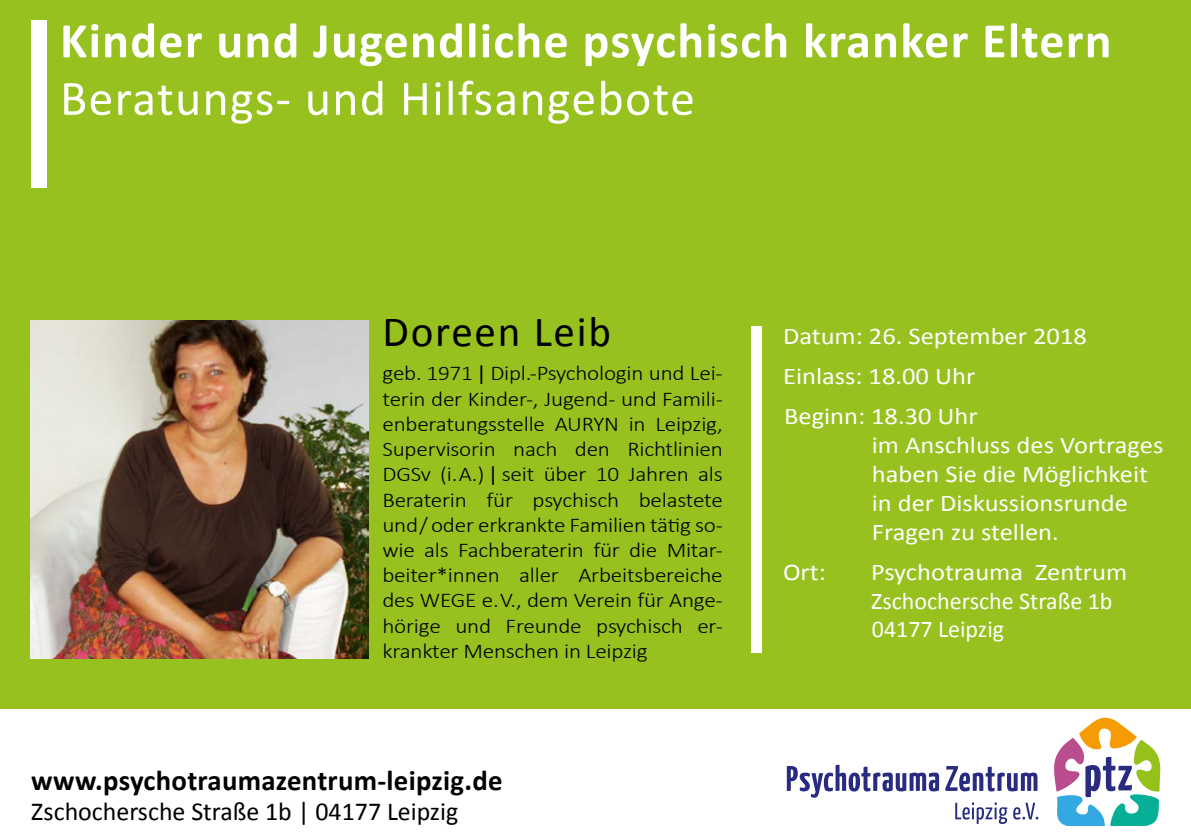
<style>
.page{position:relative;width:1191px;height:840px;background:#fff}
.page>*{position:absolute;margin:0;border:0;box-sizing:border-box;transform-origin:0 0}
.t1{font:700 50px "Calibri";letter-spacing:.025em;color:#fff}
.t2{font:50px "Calibri";letter-spacing:.025em;color:#fff}
.t3{font:43.2px "Calibri";letter-spacing:.04em;color:#000}
.t4{font:700 28.8px "Calibri";letter-spacing:.01em;color:#000}
.t5{font:25.8px "Calibri";color:#000}
.t6{font:24px/28.8px "Calibri";color:#fff;scale:1.1 1}
.t7{font:300 21px/25.2px "Calibri";letter-spacing:-.01em;color:#000;text-align:justify;scale:1.1 1}
.s1{font-weight:400}
</style>
<div class="page">
<div style="left:0;top:0;width:1191px;height:708px;background:#96c11e"></div>
<div style="left:31px;top:20px;width:16px;height:167px;background:#fff"></div>
<svg style="left:1054px;top:717px;width:107px;height:108px"></svg>
<svg style="left:787px;top:764px;width:152px;height:33px"></svg>
<svg style="left:945px;top:766px;width:92px;height:25px"></svg>
<svg style="left:955px;top:802px;width:52px;height:21px"></svg>
<svg style="left:1013px;top:802px;width:25px;height:17px"></svg>
<div style="left:751px;top:326px;width:10px;height:326px;background:#fff"></div>
<img style="left:31px;top:320px;width:338px;height:338px">
<h1 class="t1" style="left:60px;top:9px;width:1053px">Kinder und Jugendliche psychisch kranker Eltern</h1>
<h1 class="t2" style="left:60px;top:66px;width:636px">Beratungs- und Hilfsangebote</h1>
<h2 class="t3" style="left:382px;top:304px;width:230px">Doreen Leib</h2>
<p class="t7" style="left:382px;top:360px;width:311px">geb. 1971 <span class="s1">|</span> Dipl.-Psychologin und Lei&shy;terin der Kinder-, Jugend- und Famili&shy;enberatungsstelle AURYN in Leipzig, Supervisorin nach den Richtlinien DGSv (i. A.) <span class="s1">|</span> seit über 10 Jahren als Beraterin für psychisch belastete und / oder erkrankte Familien tätig so&shy;wie als Fachberaterin für die Mitar&shy;beiter*innen aller Arbeitsbereiche des WEGE e. V., dem Verein für Ange&shy;hörige und Freunde psychisch er&shy;krankter Menschen in Leipzig</p>
<h3 class="t4" style="left:31px;top:761px;width:473px">www.psychotraumazentrum-leipzig.de</h3>
<p class="t5" style="left:31px;top:795px;width:428px">Zschochersche Straße 1b | 04177 Leipzig</p>
<p class="t6" style="left:783px;top:316px;width:278px;line-height:40.2px">Datum: 26. September 2018<br>Einlass: 18.00 Uhr<br>Beginn: 18.30 Uhr</p>
<p class="t6" style="left:872px;top:430px;width:266px">im Anschluss des Vortrages haben Sie die Möglichkeit in der Diskussionsrunde<br>Fragen zu stellen.</p>
<p class="t6" style="left:783px;top:557px;width:40px">Ort:</p>
<p class="t6" style="left:871px;top:557px;width:234px">Psychotrauma Zentrum<br>Zschochersche Straße 1b<br>04177 Leipzig</p>
</div>
